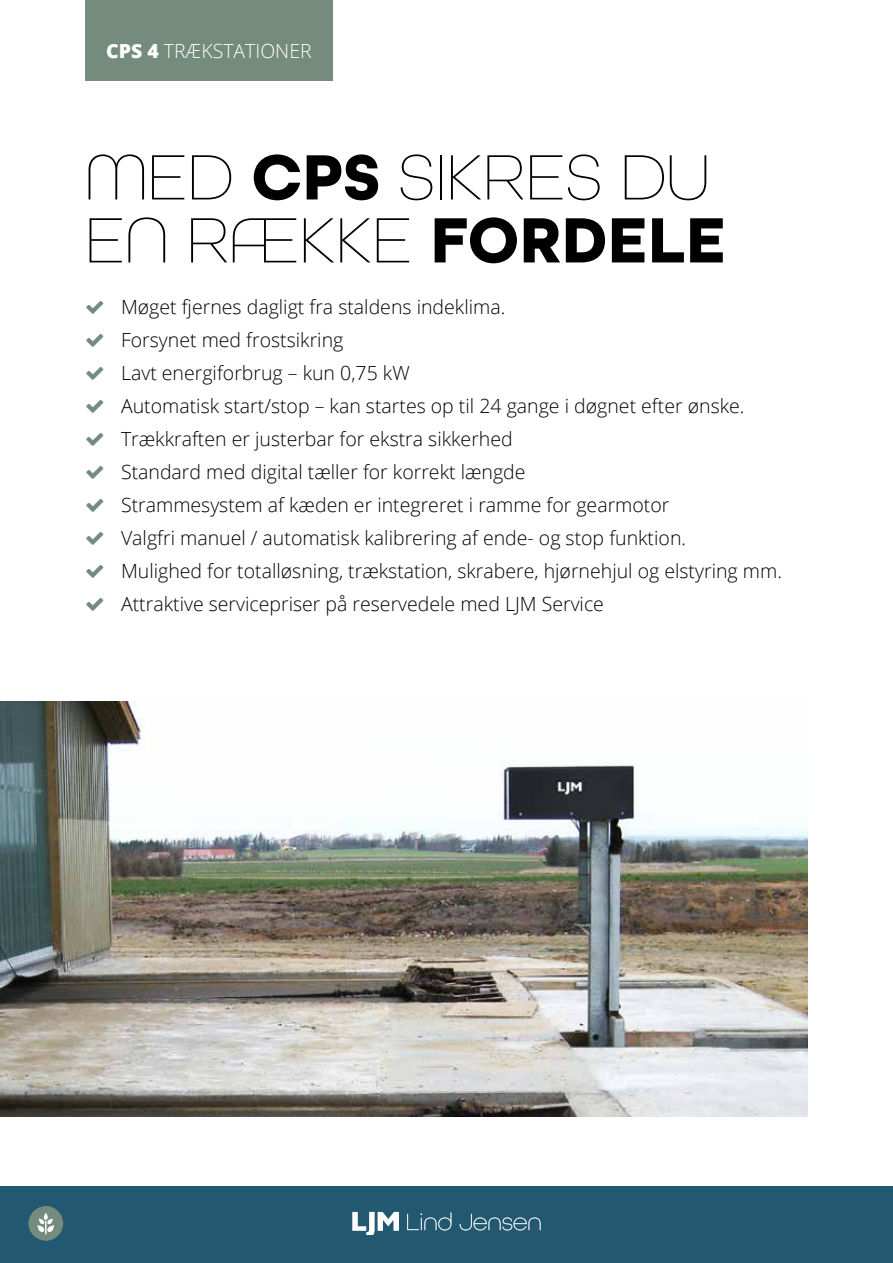
<style>
.page{position:relative;width:893px;height:1263px;background:#fff}
.page>*{position:absolute;margin:0;border:0;box-sizing:border-box;transform-origin:0 0}
.t1{font:67.5px/63px "All Round Gothic X Lig";color:#000}
.t2{font:300 19.5px/33px "Open Sans";color:#000}
.t3{font:300 19.5px "Open Sans";color:#fff}
.s1{font-weight:800}
.s2{font-family:"All Round Gothic";font-weight:700}
</style>
<div class="page">
<div style="left:85px;top:0;width:248px;height:80px;background:#758b7d"></div>
<img style="left:0;top:702px;width:808px;height:414px">
<div style="left:0;top:1186px;width:893px;height:77px;background:#225870"></div>
<svg style="left:352px;top:1212px;width:47px;height:22px"></svg>
<svg style="left:407px;top:1212px;width:44px;height:18px"></svg>
<svg style="left:460px;top:1214px;width:81px;height:16px"></svg>
<div style="left:28px;top:1206px;width:35px;height:35px;background:#758b7d;border-radius:50%"></div>
<svg style="left:37px;top:1213px;width:17px;height:21px"></svg>
<p class="t3" style="left:106px;top:37px;width:207px"><span class="s1">CPS 4</span> TRÆKSTATIONER</p>
<h1 class="t1" style="left:85px;top:144px;width:642px">MED <span class="s2">CPS</span> SIKRES DU<br>EN RÆKKE <span class="s2">FORDELE</span></h1>
<p class="t2" style="left:121px;top:290px;width:662px">Møget fjernes dagligt fra staldens indeklima.<br>Forsynet med frostsikring<br>Lavt energiforbrug – kun 0,75 kW<br>Automatisk start/stop – kan startes op til 24 gange i døgnet efter ønske.<br>Trækkraften er justerbar for ekstra sikkerhed<br>Standard med digital tæller for korrekt længde<br>Strammesystem af kæden er integreret i ramme for gearmotor<br>Valgfri manuel / automatisk kalibrering af ende- og stop funktion.<br>Mulighed for totalløsning, trækstation, skrabere, hjørnehjul og elstyring mm.<br>Attraktive servicepriser på reservedele med LJM Service</p>
</div>
